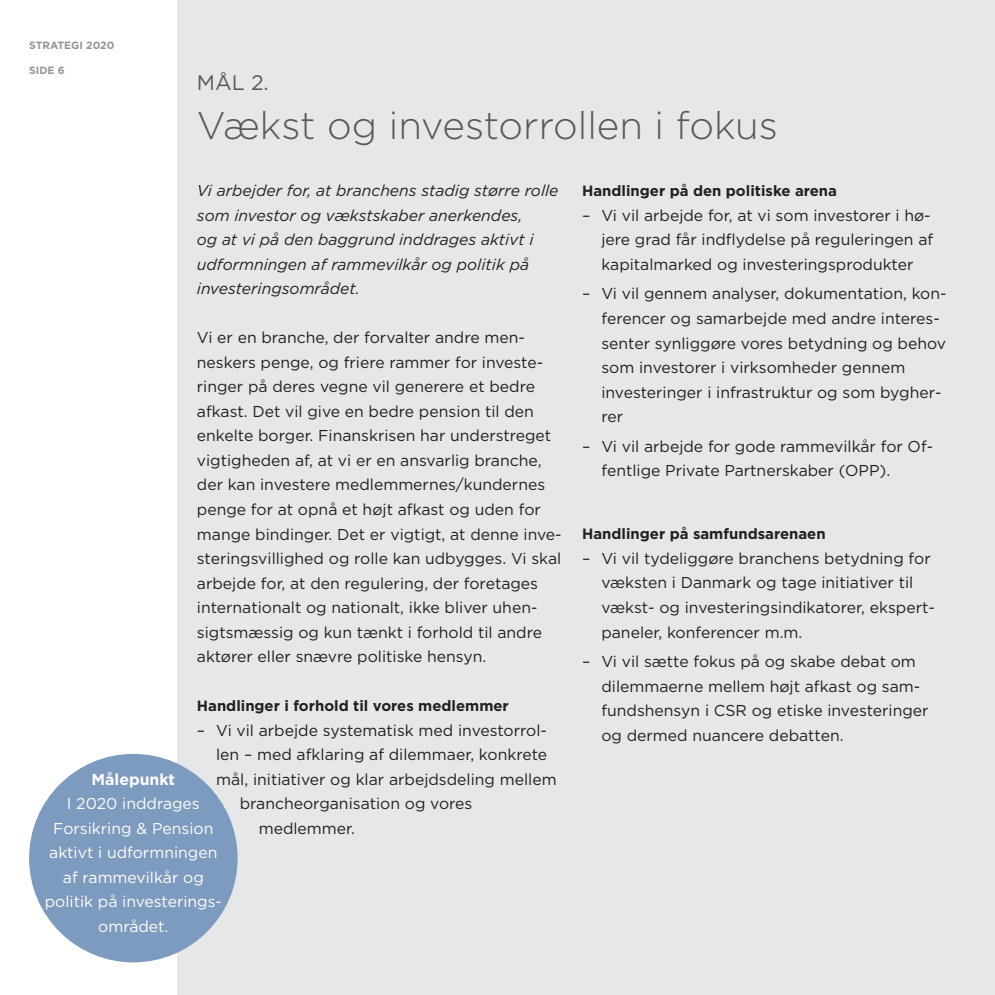
<style>
.page{position:relative;width:995px;height:995px;background:#fff}
.page>*{position:absolute;margin:0;border:0;box-sizing:border-box;transform-origin:0 0}
.t1{font:300 38.5px "Gotham";color:#57585a}
.t2{font:21px "Gotham";color:#57585a}
.t3{font:15.75px/24.5px "Gotham";color:#231f20}
.t4{font:italic 15.75px/24.5px "Gotham";color:#231f20}
.t5{font:15.75px/24.5px "Gotham";color:#fff;text-align:center}
.t6{font:700 15.75px "Gotham";color:#fff}
.t7{font:700 14.88px "Gotham";color:#231f20}
.t8{font:700 10.5px "Gotham";color:#939598}
</style>
<div class="page">
<div style="left:177px;top:0;width:817px;height:994px;background:#e6e7e9"></div>
<div style="left:29px;top:753px;width:208px;height:209px;background:#7d9abf;border-radius:50%"></div>
<p class="t8" style="left:29px;top:39px;width:87px">strategi 2020</p>
<p class="t8" style="left:29px;top:63px;width:37px">side 6</p>
<h2 class="t2" style="left:197px;top:70px;width:73px">MÅL 2.</h2>
<h1 class="t1" style="left:197px;top:102px;width:582px">Vækst og investorrollen i fokus</h1>
<p class="t7" style="left:582px;top:182px;width:256px">Handlinger på den politiske arena</p>
<p class="t3" style="left:601px;top:203px;width:333px;text-indent:-19px">– Vi vil arbejde for, at vi som investorer i hø&shy;jere grad får indflydelse på reguleringen af kapitalmarked og investeringsprodukter</p>
<p class="t3" style="left:601px;top:281px;width:346px;text-indent:-19px">– Vi vil gennem analyser, dokumentation, kon&shy;ferencer og samarbejde med andre interes&shy;senter synliggøre vores betydning og behov som investorer i virksomheder gennem investeringer i infrastruktur og som bygher&shy;rer</p>
<p class="t3" style="left:601px;top:434px;width:333px;text-indent:-19px">– Vi vil arbejde for gode rammevilkår for Of&shy;fentlige Private Partnerskaber (OPP).</p>
<p class="t4" style="left:197px;top:178px;width:363px">Vi arbejder for, at branchens stadig større rolle som investor og vækstskaber anerkendes,<br>og at vi på den baggrund inddrages aktivt i udformningen af rammevilkår og politik på investeringsområdet.</p>
<p class="t3" style="left:197px;top:325px;width:366px">Vi er en branche, der forvalter andre men&shy;neskers penge, og friere rammer for investe&shy;ringer på deres vegne vil generere et bedre afkast. Det vil give en bedre pension til den enkelte borger. Finanskrisen har understreget vigtigheden af, at vi er en ansvarlig branche, der kan investere medlemmernes/kundernes penge for at opnå et højt afkast og uden for mange bindinger. Det er vigtigt, at denne inve&shy;steringsvillighed og rolle kan udbygges. Vi skal arbejde for, at den regulering, der foretages internationalt og nationalt, ikke bliver uhen&shy;sigtsmæssig og kun tænkt i forhold til andre aktører eller snævre politiske hensyn.</p>
<p class="t7" style="left:197px;top:696px;width:313px">Handlinger i forhold til vores medlemmer</p>
<p class="t3" style="left:197px;top:717px;width:351px">– Vi vil arbejde systematisk med investorrol-</p>
<p class="t3" style="left:216px;top:742px;width:332px">len – med afklaring af dilemmaer, konkrete</p>
<p class="t3" style="left:216px;top:766px;width:342px">mål, initiativer og klar arbejdsdeling mellem</p>
<p class="t3" style="left:240px;top:791px;width:234px">brancheorganisation og vores</p>
<p class="t3" style="left:259px;top:815px;width:98px">medlemmer.</p>
<p class="t7" style="left:582px;top:525px;width:245px">Handlinger på samfundsarenaen</p>
<p class="t3" style="left:601px;top:546px;width:335px;text-indent:-19px">– Vi vil tydeliggøre branchens betydning for væksten i Danmark og tage initiativer til vækst- og investeringsindikatorer, ekspert&shy;paneler, konferencer m.m.</p>
<p class="t3" style="left:601px;top:649px;width:329px;text-indent:-19px">– Vi vil sætte fokus på og skabe debat om dilemmaerne mellem højt afkast og sam&shy;fundshensyn i CSR og etiske investeringer og dermed nuancere debatten.</p>
<p class="t6" style="left:92px;top:769px;width:85px">Målepunkt</p>
<p class="t5" style="left:45px;top:791px;width:179px">I 2020 inddrages<br>Forsikring &amp; Pension aktivt i udformningen af rammevilkår og politik på investerings&shy;området.</p>
</div>
